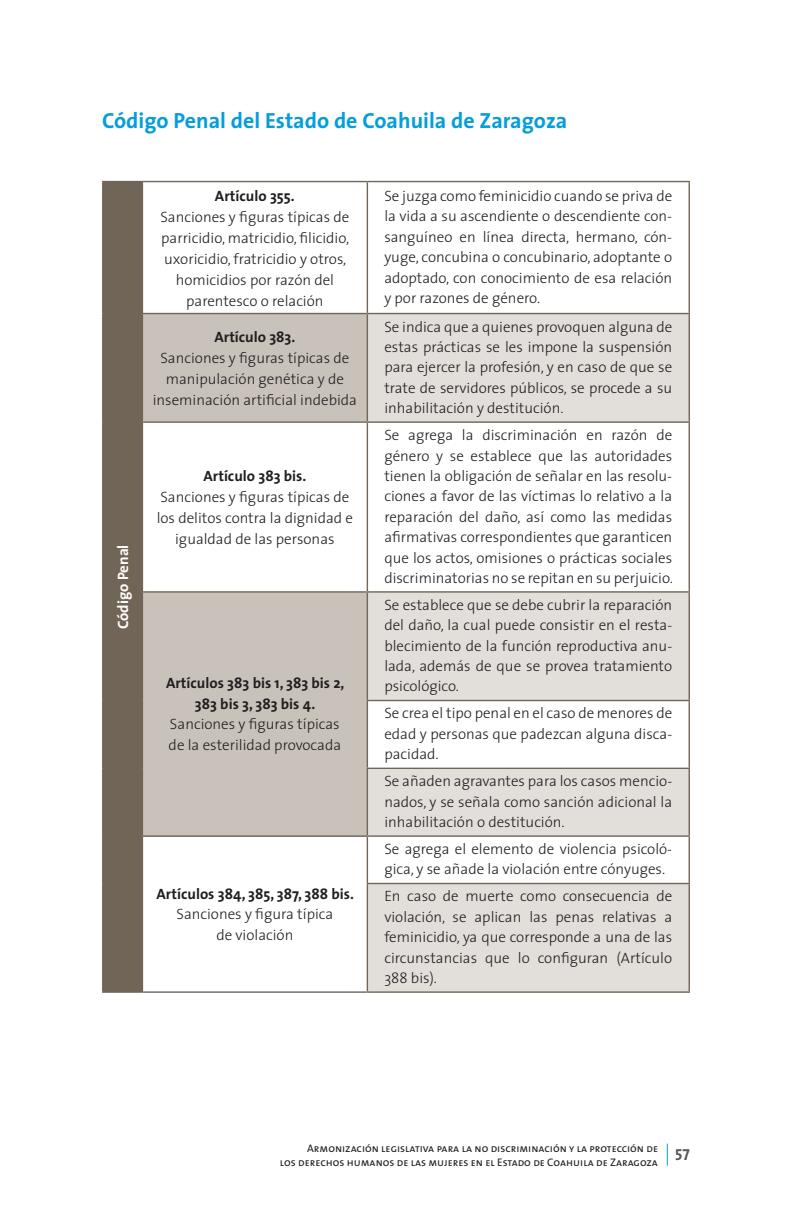
<style>
.page{position:relative;width:792px;height:1224px;background:#fff}
.page>*{position:absolute;margin:0;border:0;box-sizing:border-box;transform-origin:0 0}
.t1{font:700 22px "The Sans";color:#069ddc}
.t2{font:16px "The Sans Bold Caps";color:#57585a}
.t3{font:300 15px/20.4px "The Sans";color:#231f20;text-align:justify}
.t4{font:700 15px/21px "The Sans";color:#231f20;text-align:center}
.t5{font:700 15px "The Sans";color:#fff}
.t6{font:11px/14px "The Sans Caps";color:#231f20;text-align:right}
</style>
<div class="page">
<svg style="left:667px;top:1144px;width:1px;height:22px"></svg>
<div style="left:103px;top:182px;width:39px;height:810px;background:#716557"></div>
<div style="left:142px;top:314px;width:225px;height:108px;background:#c9c2bb"></div>
<svg style="left:368px;top:314px;width:321px;height:677px;fill:#e2deda"></svg>
<div style="left:142px;top:592px;width:225px;height:244px;background:#c9c2bb"></div>
<hr style="left:142px;top:181px;width:225px;height:1px;background:#716557">
<hr style="left:367px;top:181px;width:323px;height:1px;background:#716557">
<hr style="left:367px;top:182px;width:1px;height:131px;background:#716557">
<hr style="left:689px;top:182px;width:1px;height:131px;background:#716557">
<hr style="left:142px;top:313px;width:225px;height:1px;background:#716557">
<hr style="left:367px;top:313px;width:323px;height:1px;background:#716557">
<hr style="left:367px;top:314px;width:1px;height:107px;background:#716557">
<hr style="left:689px;top:314px;width:1px;height:107px;background:#716557">
<hr style="left:142px;top:421px;width:225px;height:2px;background:#716557">
<hr style="left:367px;top:421px;width:323px;height:2px;background:#716557">
<hr style="left:367px;top:423px;width:1px;height:168px;background:#716557">
<hr style="left:689px;top:423px;width:1px;height:168px;background:#716557">
<hr style="left:142px;top:591px;width:225px;height:2px;background:#716557">
<hr style="left:367px;top:591px;width:323px;height:2px;background:#716557">
<hr style="left:367px;top:593px;width:1px;height:107px;background:#716557">
<hr style="left:689px;top:593px;width:1px;height:107px;background:#716557">
<hr style="left:367px;top:700px;width:323px;height:1px;background:#716557">
<hr style="left:367px;top:701px;width:1px;height:67px;background:#716557">
<hr style="left:689px;top:701px;width:1px;height:67px;background:#716557">
<hr style="left:367px;top:768px;width:323px;height:1px;background:#716557">
<hr style="left:367px;top:769px;width:1px;height:66px;background:#716557">
<hr style="left:689px;top:769px;width:1px;height:66px;background:#716557">
<hr style="left:142px;top:835px;width:225px;height:2px;background:#716557">
<hr style="left:367px;top:835px;width:323px;height:2px;background:#716557">
<hr style="left:367px;top:837px;width:1px;height:46px;background:#716557">
<hr style="left:689px;top:837px;width:1px;height:46px;background:#716557">
<hr style="left:367px;top:883px;width:323px;height:1px;background:#716557">
<hr style="left:367px;top:884px;width:1px;height:107px;background:#716557">
<hr style="left:689px;top:884px;width:1px;height:107px;background:#716557">
<hr style="left:142px;top:991px;width:225px;height:2px;background:#716557">
<hr style="left:367px;top:991px;width:323px;height:2px;background:#716557">
<hr style="left:102px;top:181px;width:40px;height:1px;background:#716557">
<hr style="left:102px;top:182px;width:1px;height:132px;background:#716557">
<hr style="left:142px;top:182px;width:1px;height:131px;background:#716557">
<hr style="left:102px;top:314px;width:1px;height:108px;background:#716557">
<hr style="left:142px;top:314px;width:1px;height:107px;background:#716557">
<hr style="left:102px;top:422px;width:1px;height:170px;background:#716557">
<hr style="left:142px;top:423px;width:1px;height:168px;background:#716557">
<hr style="left:102px;top:592px;width:1px;height:109px;background:#716557">
<hr style="left:142px;top:593px;width:1px;height:108px;background:#716557">
<hr style="left:102px;top:701px;width:1px;height:67px;background:#716557">
<hr style="left:142px;top:701px;width:1px;height:67px;background:#716557">
<hr style="left:102px;top:768px;width:1px;height:68px;background:#716557">
<hr style="left:142px;top:768px;width:1px;height:67px;background:#716557">
<hr style="left:102px;top:836px;width:1px;height:48px;background:#716557">
<hr style="left:142px;top:837px;width:1px;height:47px;background:#716557">
<hr style="left:102px;top:884px;width:1px;height:107px;background:#716557">
<hr style="left:142px;top:884px;width:1px;height:107px;background:#716557">
<hr style="left:102px;top:991px;width:40px;height:2px;background:#716557">
<h1 class="t1" style="left:102px;top:102px;width:467px">Código Penal del Estado de Coahuila de Zaragoza</h1>
<p class="t4" style="left:215px;top:185px;width:81px">Artículo 355.</p>
<p class="t3" style="left:160px;top:205px;width:190px;line-height:21px;text-align:center">Sanciones y figuras típicas de parricidio, matricidio, filicidio, uxoricidio, fratricidio y otros, homicidios por razón del parentesco o relación</p>
<p class="t4" style="left:214px;top:326px;width:83px">Artículo 383.</p>
<p class="t3" style="left:153px;top:347px;width:206px;line-height:21px;text-align:center">Sanciones y figuras típicas de manipulación genética y de inseminación artificial indebida</p>
<p class="t5" style="left:110px;top:629px;width:86px;rotate:-90deg">Código Penal</p>
<p class="t4" style="left:203px;top:465px;width:104px">Artículo 383 bis.</p>
<p class="t3" style="left:157px;top:486px;width:198px;line-height:21px;text-align:center">Sanciones y figuras típicas de los delitos contra la dignidad e igualdad de las personas</p>
<p class="t4" style="left:166px;top:672px;width:180px">Artículos 383 bis 1, 383 bis 2,<br>383 bis 3, 383 bis 4.</p>
<p class="t3" style="left:169px;top:713px;width:174px;line-height:21px">Sanciones y figuras típicas de la esterilidad provocada</p>
<p class="t4" style="left:157px;top:883px;width:199px">Artículos 384, 385, 387, 388 bis.</p>
<p class="t3" style="left:176px;top:902px;width:158px;line-height:21px;text-align:center">Sanciones y figura típica de violación</p>
<p class="t3" style="left:384px;top:185px;width:289px">Se juzga como feminicidio cuando se priva de la vida a su ascendiente o descendiente con&shy;sanguíneo en línea directa, hermano, cón&shy;yuge, concubina o concubinario, adoptante o adoptado, con conocimiento de esa relación y por razones de género.</p>
<p class="t3" style="left:384px;top:316px;width:289px">Se indica que a quienes provoquen alguna de estas prácticas se les impone la suspensión para ejercer la profesión, y en caso de que se trate de servidores públicos, se procede a su inhabilitación y destitución.</p>
<p class="t3" style="left:384px;top:424px;width:290px">Se agrega la discriminación en razón de género y se establece que las autoridades tienen la obligación de señalar en las resolu&shy;ciones a favor de las víctimas lo relativo a la reparación del daño, así como las medidas afirmativas correspondientes que garanticen que los actos, omisiones o prácticas sociales discriminatorias no se repitan en su perjuicio.</p>
<p class="t3" style="left:384px;top:594px;width:289px">Se establece que se debe cubrir la reparación del daño, la cual puede consistir en el resta&shy;blecimiento de la función reproductiva anu&shy;lada, además de que se provea tratamiento psicológico.</p>
<p class="t3" style="left:384px;top:703px;width:289px">Se crea el tipo penal en el caso de menores de edad y personas que padezcan alguna disca&shy;pacidad.</p>
<p class="t3" style="left:384px;top:771px;width:289px">Se añaden agravantes para los casos mencio&shy;nados, y se señala como sanción adicional la inhabilitación o destitución.</p>
<p class="t3" style="left:384px;top:838px;width:289px">Se agrega el elemento de violencia psicoló&shy;gica, y se añade la violación entre cónyuges.</p>
<p class="t3" style="left:384px;top:886px;width:289px">En caso de muerte como consecuencia de violación, se aplican las penas relativas a feminicidio, ya que corresponde a una de las circunstancias que lo configuran (Artículo 388 bis).</p>
<p class="t6" style="left:280px;top:1140px;width:380px">Armonización legislativa para la no discriminación y la protección de<br>los derechos humanos de las mujeres en el Estado de Coahuila de Zaragoza</p>
<p class="t2" style="left:675px;top:1142px;width:16px">57</p>
</div>
